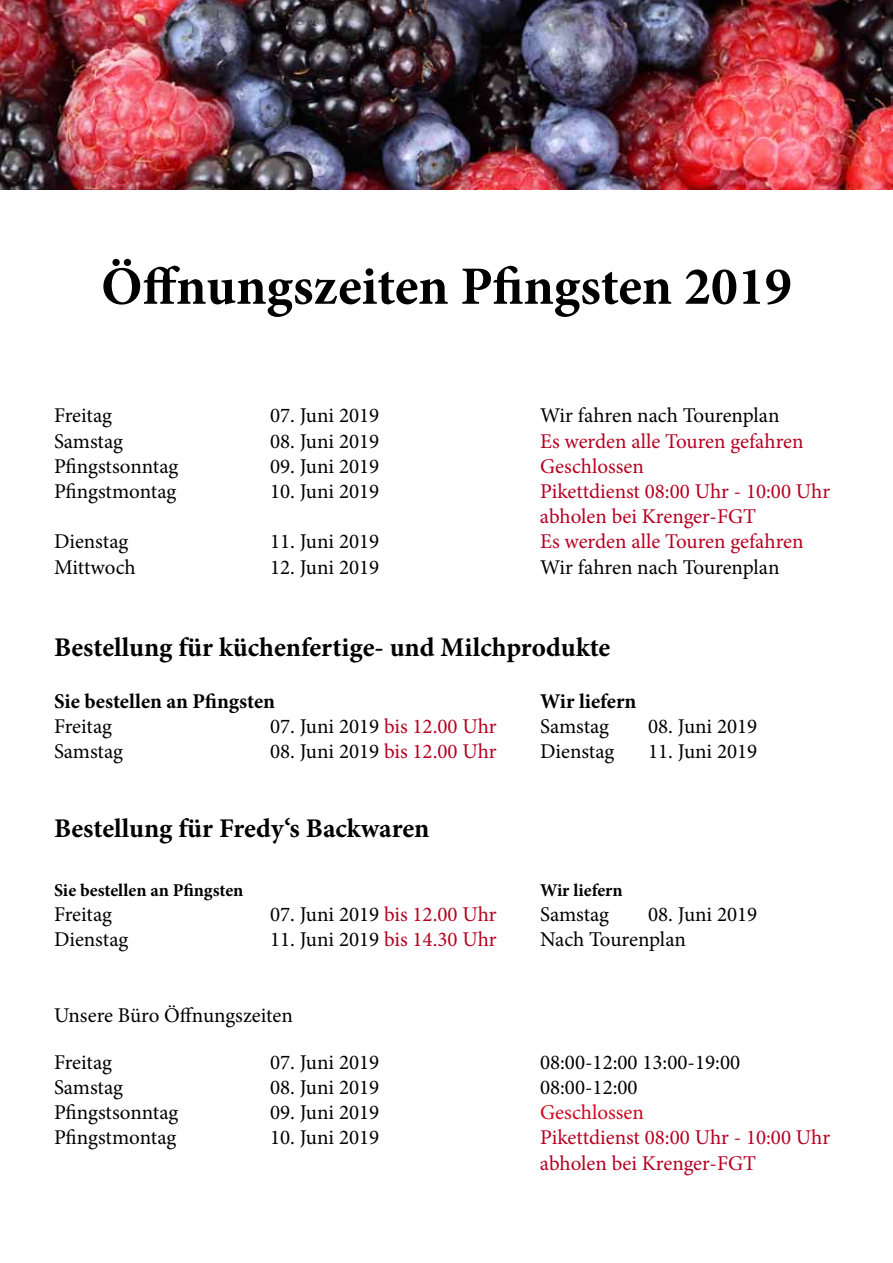
<style>
.page{position:relative;width:893px;height:1263px;background:#fff}
.page>*{position:absolute;margin:0;border:0;box-sizing:border-box;transform-origin:0 0}
.t1{font:700 54px "Minion Pro";letter-spacing:-.005em;color:#000}
.t2{font:700 27px "Minion Pro";color:#000}
.t3{font:21px "Minion Pro";color:#000}
.t4{font:21px/25.2px "Minion Pro";color:#b50021}
.t5{font:700 21px "Minion Pro";letter-spacing:-.005em;color:#000}
.t6{font:21px "Minion Pro";color:#cd071e}
.t7{font:700 18px "Minion Pro";letter-spacing:-.005em;color:#000}
.s1{color:#b50021}
</style>
<div class="page">
<img style="left:0;top:0;width:893px;height:189px">
<h1 class="t1" style="left:101px;top:248px;width:692px">Öffnungszeiten Pfingsten 2019</h1>
<p class="t3" style="left:54px;top:402px;width:60px">Freitag</p>
<p class="t3" style="left:270px;top:402px;width:111px">07. Juni 2019</p>
<p class="t3" style="left:540px;top:402px;width:241px">Wir fahren nach Tourenplan</p>
<p class="t3" style="left:54px;top:427px;width:71px">Samstag</p>
<p class="t3" style="left:270px;top:427px;width:111px">08. Juni 2019</p>
<p class="t4" style="left:540px;top:428px;width:265px">Es werden alle Touren gefahren</p>
<p class="t3" style="left:54px;top:452px;width:126px">Pfingstsonntag</p>
<p class="t3" style="left:270px;top:452px;width:111px">09. Juni 2019</p>
<p class="t4" style="left:540px;top:454px;width:105px">Geschlossen</p>
<p class="t3" style="left:54px;top:477px;width:124px">Pfingstmontag</p>
<p class="t3" style="left:270px;top:477px;width:111px">10. Juni 2019</p>
<p class="t4" style="left:540px;top:479px;width:292px">Pikettdienst 08:00 Uhr - 10:00 Uhr abholen bei Krenger-FGT</p>
<p class="t3" style="left:54px;top:528px;width:76px">Dienstag</p>
<p class="t3" style="left:270px;top:528px;width:111px">11. Juni 2019</p>
<p class="t4" style="left:540px;top:529px;width:265px">Es werden alle Touren gefahren</p>
<p class="t3" style="left:54px;top:553px;width:83px">Mittwoch</p>
<p class="t3" style="left:270px;top:553px;width:111px">12. Juni 2019</p>
<p class="t3" style="left:540px;top:553px;width:241px">Wir fahren nach Tourenplan</p>
<p class="t2" style="left:54px;top:629px;width:558px">Bestellung für küchenfertige- und Milchprodukte</p>
<p class="t5" style="left:54px;top:686px;width:223px">Sie bestellen an Pfingsten</p>
<p class="t5" style="left:540px;top:686px;width:98px">Wir liefern</p>
<p class="t3" style="left:54px;top:712px;width:60px">Freitag</p>
<p class="t3" style="left:270px;top:712px;width:228px">07. Juni 2019 <span class="s1">bis 12.00 Uhr</span></p>
<p class="t3" style="left:540px;top:712px;width:71px">Samstag</p>
<p class="t3" style="left:648px;top:712px;width:111px">08. Juni 2019</p>
<p class="t3" style="left:54px;top:737px;width:71px">Samstag</p>
<p class="t3" style="left:270px;top:737px;width:228px">08. Juni 2019 <span class="s1">bis 12.00 Uhr</span></p>
<p class="t3" style="left:540px;top:737px;width:76px">Dienstag</p>
<p class="t3" style="left:648px;top:737px;width:111px">11. Juni 2019</p>
<p class="t2" style="left:54px;top:809px;width:377px">Bestellung für Fredy‘s Backwaren</p>
<p class="t7" style="left:54px;top:878px;width:191px">Sie bestellen an Pfingsten</p>
<p class="t7" style="left:540px;top:878px;width:84px">Wir liefern</p>
<p class="t3" style="left:54px;top:900px;width:60px">Freitag</p>
<p class="t3" style="left:270px;top:900px;width:228px">07. Juni 2019 <span class="s1">bis 12.00 Uhr</span></p>
<p class="t3" style="left:540px;top:900px;width:71px">Samstag</p>
<p class="t3" style="left:648px;top:900px;width:111px">08. Juni 2019</p>
<p class="t3" style="left:54px;top:926px;width:76px">Dienstag</p>
<p class="t3" style="left:270px;top:926px;width:228px">11. Juni 2019 <span class="s1">bis 14.30 Uhr</span></p>
<p class="t3" style="left:540px;top:926px;width:147px">Nach Tourenplan</p>
<p class="t3" style="left:54px;top:1001px;width:240px">Unsere Büro Öffnungszeiten</p>
<p class="t3" style="left:54px;top:1048px;width:60px">Freitag</p>
<p class="t3" style="left:270px;top:1048px;width:111px">07. Juni 2019</p>
<p class="t3" style="left:540px;top:1048px;width:202px">08:00-12:00 13:00-19:00</p>
<p class="t3" style="left:54px;top:1073px;width:71px">Samstag</p>
<p class="t3" style="left:270px;top:1073px;width:111px">08. Juni 2019</p>
<p class="t3" style="left:540px;top:1073px;width:99px">08:00-12:00</p>
<p class="t3" style="left:54px;top:1098px;width:126px">Pfingstsonntag</p>
<p class="t3" style="left:270px;top:1098px;width:111px">09. Juni 2019</p>
<p class="t6" style="left:540px;top:1098px;width:105px">Geschlossen</p>
<p class="t3" style="left:54px;top:1124px;width:124px">Pfingstmontag</p>
<p class="t3" style="left:270px;top:1124px;width:111px">10. Juni 2019</p>
<p class="t4" style="left:540px;top:1125px;width:292px">Pikettdienst 08:00 Uhr - 10:00 Uhr abholen bei Krenger-FGT</p>
</div>
